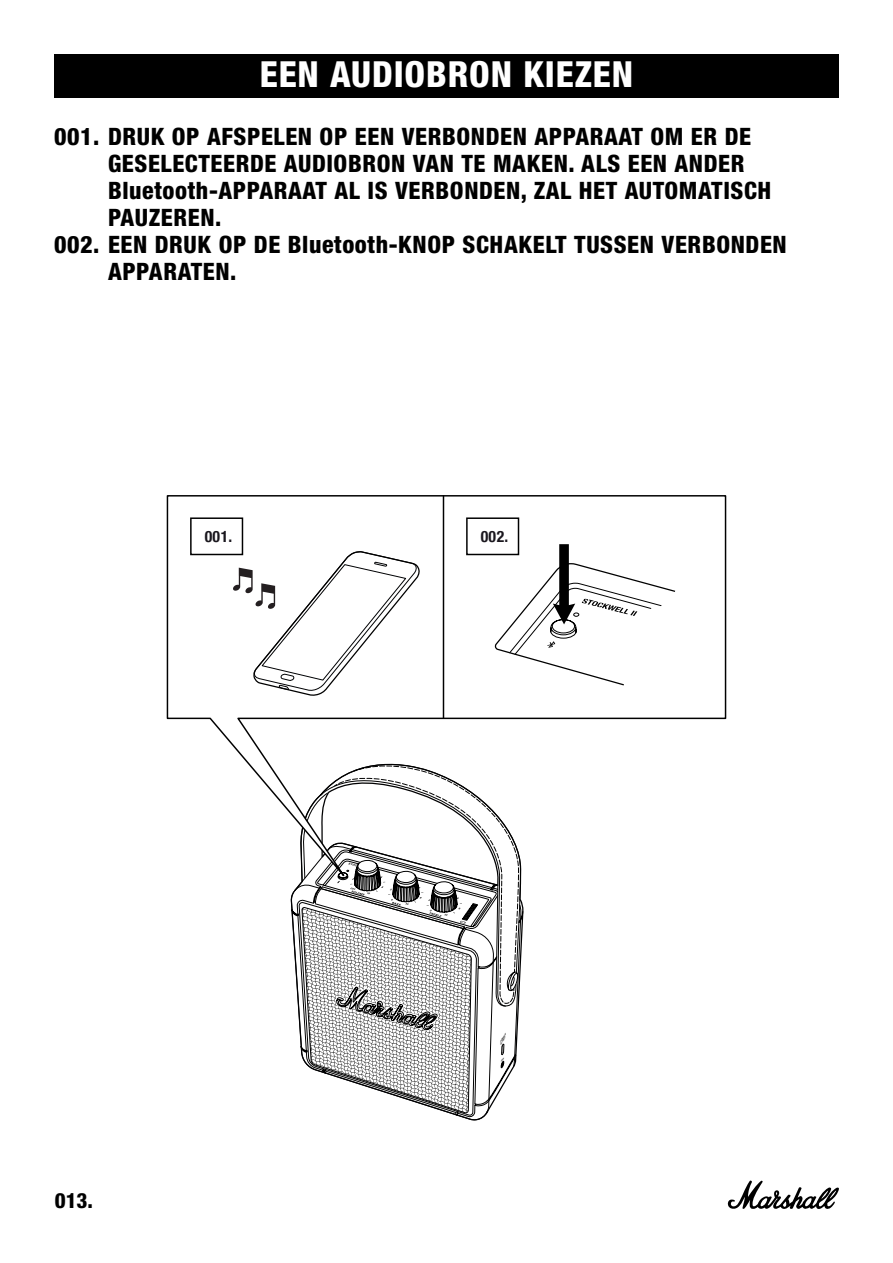
<style>
.page{position:relative;width:893px;height:1263px;background:#fff}
.page>*{position:absolute;margin:0;border:0;box-sizing:border-box;transform-origin:0 0}
.t1{font:800 condensed 36px "Helvetica Neue LT Pro";letter-spacing:.025em;color:#fff}
.t2{font:800 condensed 24px "Helvetica Neue LT Pro";letter-spacing:.025em;color:#000}
.t3{font:800 condensed 21px "Helvetica Neue LT Std";color:#000}
.t4{font:700 condensed 15.75px "Helvetica Neue";letter-spacing:.03em;color:#1a171e}
.s1{font-family:"Helvetica Neue LT Std"}
</style>
<div class="page">
<svg style="left:727px;top:1180px;width:112px;height:29px"></svg>
<div style="left:54px;top:54px;width:785px;height:44px;background:#000"></div>
<svg style="left:294px;top:897px;width:228px;height:224px"></svg>
<svg style="left:166px;top:495px;width:561px;height:402px"></svg>
<div style="left:466px;top:517px;width:53px;height:38px;border:1px solid #000"></div>
<div style="left:190px;top:517px;width:53px;height:38px;border:1px solid #000"></div>
<svg style="left:494px;top:544px;width:183px;height:142px"></svg>
<hr style="left:443px;top:496px;width:1px;height:222px;background:#000">
<svg style="left:233px;top:550px;width:188px;height:147px"></svg>
<h1 class="t1" style="left:260px;top:52px;width:375px">EEN AUDIOBRON KIEZEN</h1>
<p class="t2" style="left:54px;top:122px;width:699px"><span class="s1">001.</span> DRUK OP AFSPELEN OP EEN VERBONDEN APPARAAT OM ER DE</p>
<p class="t2" style="left:108px;top:149px;width:638px">GESELECTEERDE AUDIOBRON VAN TE MAKEN. ALS EEN ANDER</p>
<p class="t2" style="left:108px;top:176px;width:665px">Bluetooth-APPARAAT AL IS VERBONDEN, ZAL HET AUTOMATISCH</p>
<p class="t2" style="left:108px;top:203px;width:115px">PAUZEREN.</p>
<p class="t2" style="left:54px;top:230px;width:734px"><span class="s1">002.</span> EEN DRUK OP DE Bluetooth-KNOP SCHAKELT TUSSEN VERBONDEN</p>
<p class="t2" style="left:108px;top:257px;width:130px">APPARATEN.</p>
<p class="t4" style="left:205px;top:524px;width:29px">001.</p>
<p class="t4" style="left:481px;top:524px;width:29px">002.</p>
<p class="t3" style="left:55px;top:1187px;width:40px">013.</p>
</div>
